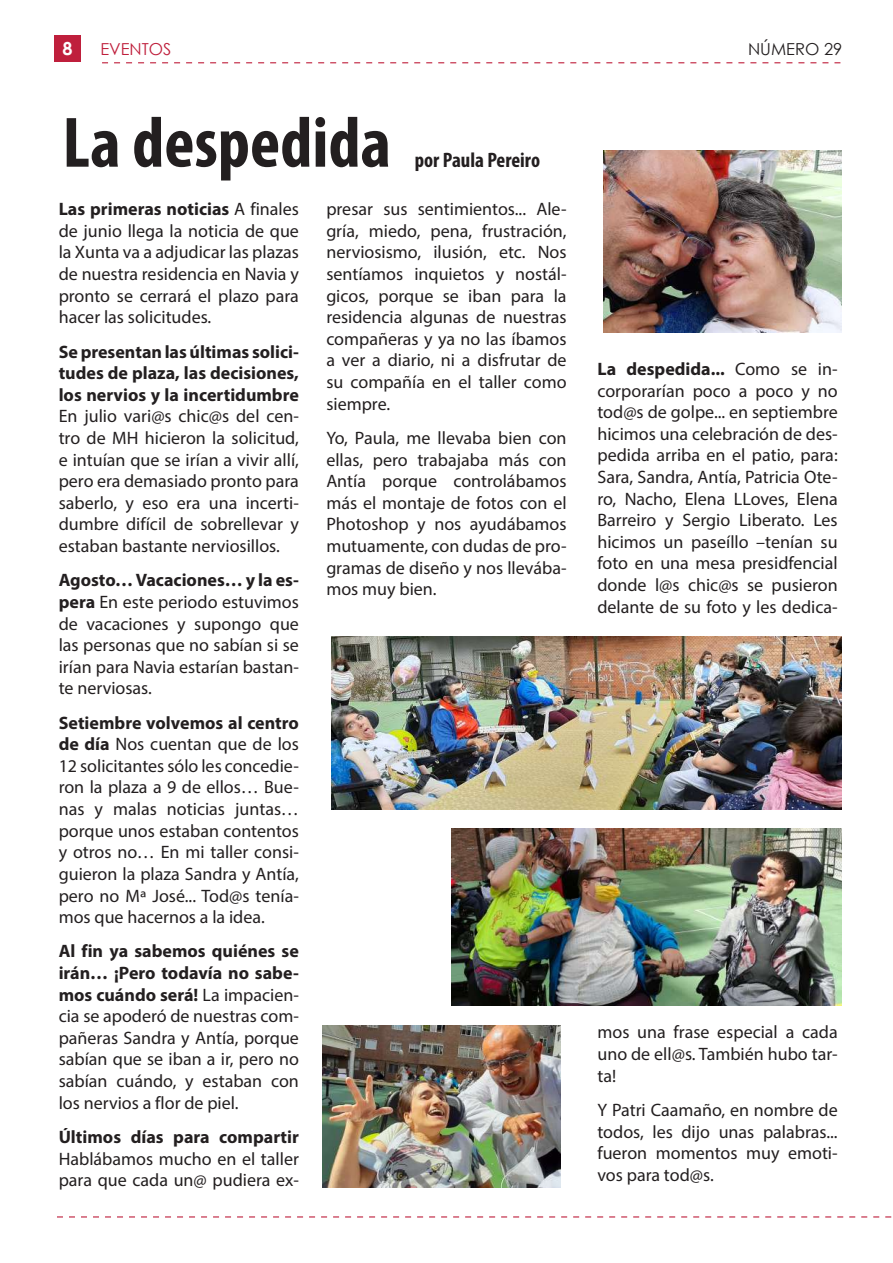
<style>
.page{position:relative;width:893px;height:1263px;background:#fff}
.page>*{position:absolute;margin:0;border:0;box-sizing:border-box;transform-origin:0 0}
.t1{font:700 condensed 72px "Myriad Pro";color:#231f20}
.t2{font:700 condensed 21px "Myriad Pro";color:#231f20}
.t3{font:18px/21.6px "Myriad Pro";color:#231f20;text-align:justify}
.t4{font:700 18px/21.6px "Myriad Pro";color:#231f20;text-align:justify}
.t5{font:700 18px "Century Gothic";color:#fff}
.t6{font:16.5px "Century Gothic";color:#231f20}
.t7{font:16.5px "Century Gothic";color:#bf1f3c}
.s1{font-weight:700}
</style>
<div class="page">
<svg style="left:57px;top:1216px;width:835px;height:1px"></svg>
<svg style="left:102px;top:62px;width:738px;height:1px"></svg>
<div style="left:54px;top:35px;width:27px;height:27px;background:#bf1f3c"></div>
<img style="left:603px;top:151px;width:239px;height:182px">
<img style="left:322px;top:1025px;width:239px;height:163px">
<img style="left:451px;top:828px;width:391px;height:177px">
<img style="left:331px;top:636px;width:511px;height:174px">
<p class="t5" style="left:63px;top:35px;width:12px">8</p>
<p class="t7" style="left:100px;top:37px;width:73px">EVENTOS</p>
<p class="t6" style="left:748px;top:37px;width:96px">NÚMERO 29</p>
<h1 class="t1" style="left:62px;top:98px;width:330px">La despedida</h1>
<p class="t3" style="left:59px;top:198px;width:242px"><span class="s1">Las primeras noticias</span> A finales de junio llega la noticia de que la Xunta va a adjudicar las plazas de nuestra residencia en Navia y pronto se cerrará el plazo para hacer las solicitudes.</p>
<p class="t4" style="left:59px;top:340px;width:242px">Se presentan las últimas solici&shy;tudes de plaza, las decisiones, los nervios y la incertidumbre</p>
<p class="t3" style="left:59px;top:405px;width:242px">En julio vari@s chic@s del cen&shy;tro de MH hicieron la solicitud, e intuían que se irían a vivir allí, pero era demasiado pronto para saberlo, y eso era una incerti&shy;dumbre difícil de sobrellevar y estaban bastante nerviosillos.</p>
<p class="t3" style="left:59px;top:569px;width:242px"><span class="s1">Agosto… Vacaciones… y la es&shy;pera</span> En este periodo estuvimos de vacaciones y supongo que las personas que no sabían si se irían para Navia estarían bastan&shy;te nerviosas.</p>
<p class="t3" style="left:59px;top:711px;width:242px"><span class="s1">Setiembre volvemos al centro de día</span> Nos cuentan que de los 12 solicitantes sólo les concedie&shy;ron la plaza a 9 de ellos… Bue&shy;nas y malas noticias juntas… porque unos estaban contentos y otros no… En mi taller consi&shy;guieron la plaza Sandra y Antía, pero no Mª José... Tod@s tenía&shy;mos que hacernos a la idea.</p>
<p class="t3" style="left:59px;top:940px;width:242px"><span class="s1">Al fin ya sabemos quiénes se irán… ¡Pero todavía no sabe&shy;mos cuándo será!</span> La impacien&shy;cia se apoderó de nuestras com&shy;pañeras Sandra y Antía, porque sabían que se iban a ir, pero no sabían cuándo, y estaban con los nervios a flor de piel.</p>
<p class="t4" style="left:59px;top:1125px;width:242px">Últimos días para compartir</p>
<p class="t3" style="left:59px;top:1147px;width:242px">Hablábamos mucho en el taller para que cada un@ pudiera ex-</p>
<p class="t2" style="left:415px;top:147px;width:127px">por Paula Pereiro</p>
<p class="t3" style="left:326px;top:198px;width:242px">presar sus sentimientos... Ale&shy;gría, miedo, pena, frustración, nerviosismo, ilusión, etc. Nos sentíamos inquietos y nostál&shy;gicos, porque se iban para la residencia algunas de nuestras compañeras y ya no las íbamos a ver a diario, ni a disfrutar de su compañía en el taller como siempre.</p>
<p class="t3" style="left:326px;top:427px;width:242px">Yo, Paula, me llevaba bien con ellas, pero trabajaba más con Antía porque controlábamos más el montaje de fotos con el Photoshop y nos ayudábamos mutuamente, con dudas de pro&shy;gramas de diseño y nos llevába&shy;mos muy bien.</p>
<p class="t3" style="left:597px;top:358px;width:242px"><span class="s1">La despedida...</span> Como se in&shy;corporarían poco a poco y no tod@s de golpe... en septiembre hicimos una celebración de des&shy;pedida arriba en el patio, para:<br>Sara, Sandra, Antía, Patricia Ote&shy;ro, Nacho, Elena LLoves, Elena Barreiro y Sergio Liberato. Les hicimos un paseíllo –tenían su foto en una mesa presidfencial donde l@s chic@s se pusieron delante de su foto y les dedica-</p>
<p class="t3" style="left:597px;top:1021px;width:242px">mos una frase especial a cada uno de ell@s. También hubo tar&shy;ta!</p>
<p class="t3" style="left:597px;top:1099px;width:242px">Y Patri Caamaño, en nombre de todos, les dijo unas palabras... fueron momentos muy emoti&shy;vos para tod@s.</p>
</div>
